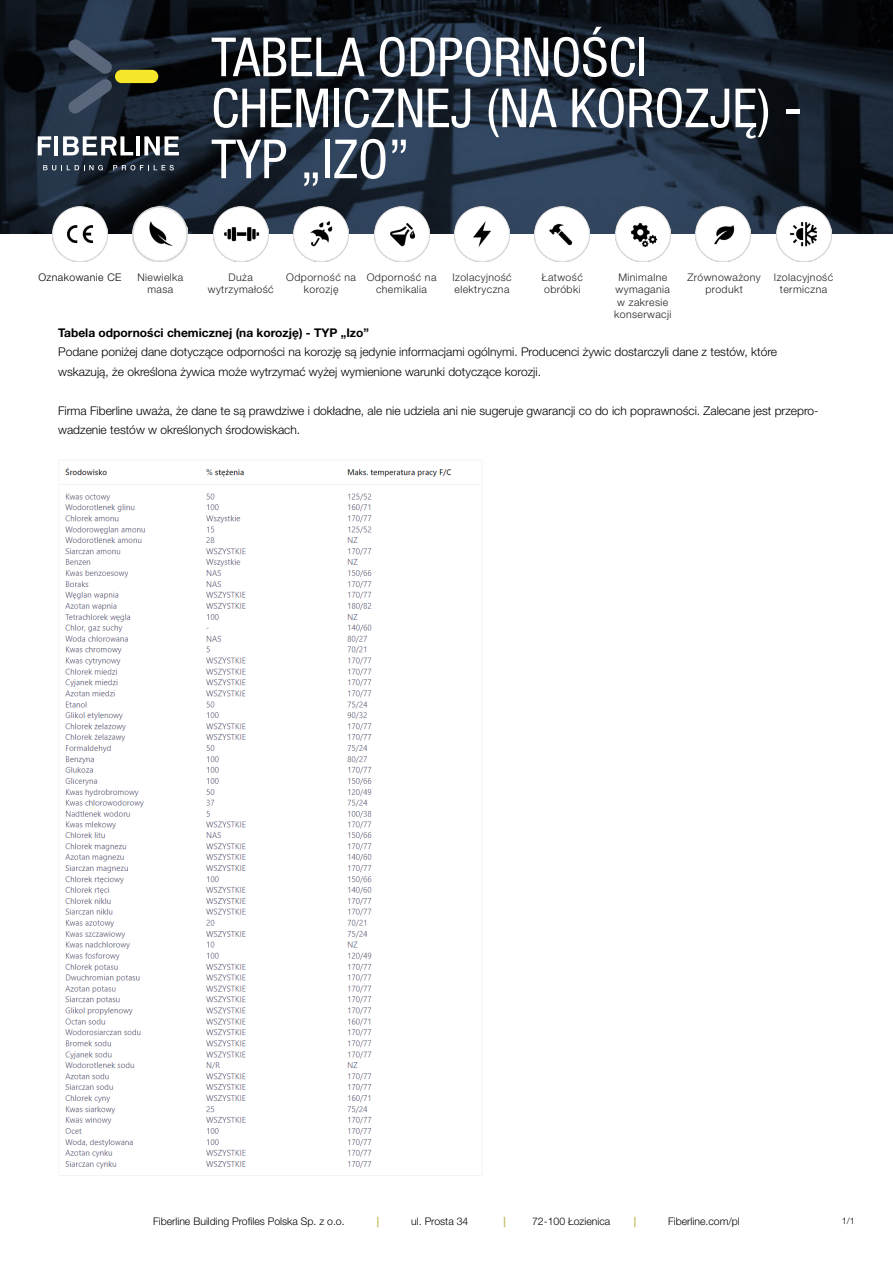
<style>
.page{position:relative;width:893px;height:1263px;background:#fff}
.page>*{position:absolute;margin:0;border:0;box-sizing:border-box;transform-origin:0 0}
.t1{font:condensed 54px/51px "Helvetica Neue LT Pro";color:#fff}
.t2{font:300 12px/19.5px "Helvetica Neue LT Pro";color:#000}
.Subheader_sort{font:300 10.5px/12.6px "Helvetica Neue LT Pro";letter-spacing:.04em;color:#231f20;text-align:center}
.Subheader_sort-2{font:300 10.5px "Helvetica Neue LT Pro";color:#000}
.Subheader_sort-3{font:300 10.5px "Helvetica Neue LT Pro";letter-spacing:.04em;color:#000}
.t3{font:700 10.5px "Helvetica Neue LT Pro";color:#c2b959}
.t4{font:300 9px "Helvetica Neue LT Pro";color:#000}
.s1{font-weight:700}
</style>
<div class="page">
<img style="left:0;top:0;width:893px;height:233px">
<svg style="left:68px;top:39px;width:90px;height:75px;background:#394242"></svg>
<svg style="left:144px;top:136px;width:35px;height:19px"></svg>
<hr style="left:136px;top:136px;width:4px;height:19px;background:#fff">
<hr style="left:54px;top:136px;width:4px;height:19px;background:#fff">
<svg style="left:38px;top:136px;width:13px;height:19px"></svg>
<svg style="left:63px;top:136px;width:70px;height:19px"></svg>
<svg style="left:43px;top:165px;width:60px;height:5px"></svg>
<svg style="left:113px;top:165px;width:61px;height:5px"></svg>
<img style="left:53px;top:207px;width:54px;height:54px">
<img style="left:133px;top:207px;width:55px;height:54px">
<img style="left:213px;top:207px;width:55px;height:54px">
<img style="left:294px;top:207px;width:55px;height:54px">
<img style="left:374px;top:207px;width:55px;height:54px">
<img style="left:454px;top:207px;width:55px;height:54px">
<img style="left:535px;top:207px;width:55px;height:54px">
<img style="left:615px;top:207px;width:55px;height:54px">
<img style="left:696px;top:207px;width:55px;height:54px">
<img style="left:776px;top:207px;width:55px;height:54px">
<img style="left:59px;top:467px;width:423px;height:709px">
<p class="t1" style="left:211px;top:31px;width:593px">TABELA ODPORNOŚCI<br>CHEMICZNEJ (NA KOROZJĘ) -<br>TYP „IZO”</p>
<p class="Subheader_sort-3" style="left:38px;top:270px;width:85px">Oznakowanie CE</p>
<p class="Subheader_sort" style="left:137px;top:270px;width:47px">Niewielka masa</p>
<p class="Subheader_sort" style="left:208px;top:270px;width:67px">Duża wytrzymałość</p>
<p class="Subheader_sort" style="left:286px;top:270px;width:71px">Odporność na korozję</p>
<p class="Subheader_sort" style="left:367px;top:270px;width:71px">Odporność na chemikalia</p>
<p class="Subheader_sort" style="left:452px;top:270px;width:61px;text-align:left">Izolacyjność elektryczna</p>
<p class="Subheader_sort" style="left:542px;top:270px;width:42px;text-align:left">Łatwość obróbki</p>
<p class="Subheader_sort" style="left:687px;top:270px;width:75px">Zrównoważony produkt</p>
<p class="Subheader_sort" style="left:614px;top:270px;width:59px">Minimalne wymagania w zakresie konserwacji</p>
<p class="Subheader_sort" style="left:774px;top:270px;width:61px">Izolacyjność termiczna</p>
<p class="t2" style="left:58px;top:322px;width:720px"><span class="s1">Tabela odporności chemicznej (na korozję) - TYP „Izo”<br></span>Podane poniżej dane dotyczące odporności na korozję są jedynie informacjami ogólnymi. Producenci żywic dostarczyli dane z testów, które wskazują, że określona żywica może wytrzymać wyżej wymienione warunki dotyczące korozji.</p>
<p class="t2" style="left:58px;top:400px;width:762px">Firma Fiberline uważa, że dane te są prawdziwe i dokładne, ale nie udziela ani nie sugeruje gwarancji co do ich poprawności. Zalecane jest przepro&shy;wadzenie testów w określonych środowiskach.</p>
<p class="Subheader_sort-2" style="left:153px;top:1214px;width:193px">Fiberline Building Profiles Polska Sp. z o.o.</p>
<p class="t3" style="left:377px;top:1214px;width:4px">|</p>
<p class="Subheader_sort-2" style="left:411px;top:1214px;width:59px">ul. Prosta 34</p>
<p class="t3" style="left:503px;top:1214px;width:4px">|</p>
<p class="Subheader_sort-2" style="left:532px;top:1214px;width:80px">72-100 Łozienica</p>
<p class="t3" style="left:634px;top:1214px;width:4px">|</p>
<p class="Subheader_sort-2" style="left:668px;top:1214px;width:73px">Fiberline.com/pl</p>
<p class="t4" style="left:842px;top:1215px;width:15px">1/1</p>
</div>
